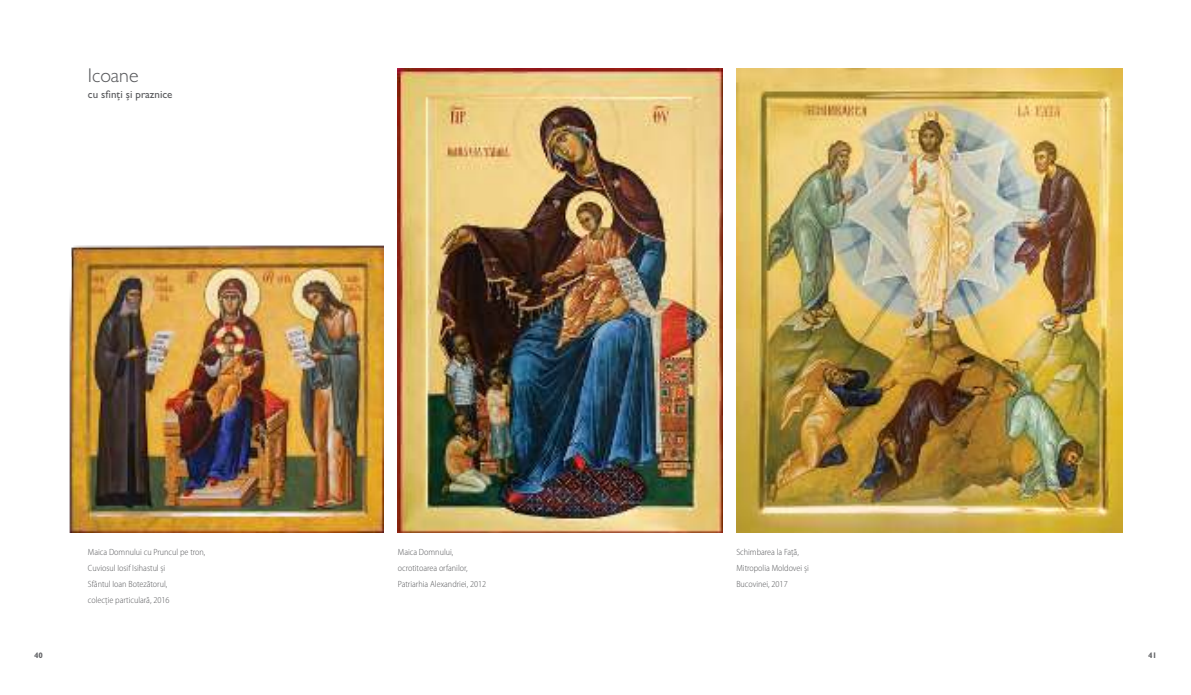
<style>
.page{position:relative;width:1191px;height:695px;background:#fff}
.page>*{position:absolute;margin:0;border:0;box-sizing:border-box;transform-origin:0 0}
.t1{font:300 20px "Gill Sans MT Pro";color:#57585b}
.t2{font:500 11px "Gill Sans MT Pro";color:#57585b}
.t3{font:300 semi-condensed 9px/16px "Myriad Pro";color:#57585b}
.t4{font:700 8px "Gill Sans MT Pro";color:#626366}
</style>
<div class="page">
<img style="left:69px;top:245px;width:315px;height:287px">
<img style="left:398px;top:68px;width:324px;height:464px">
<img style="left:736px;top:68px;width:387px;height:464px">
<h1 class="t1" style="left:88px;top:68px;width:52px">Icoane</h1>
<p class="t2" style="left:88px;top:90px;width:86px">cu sfinți și praznice</p>
<p class="t3" style="left:88px;top:544px;width:119px">Maica Domnului cu Pruncul pe tron,<br>Cuviosul Iosif Isihastul și<br>Sfântul Ioan Botezătorul,<br>colecție particulară, 2016</p>
<p class="t3" style="left:398px;top:544px;width:90px">Maica Domnului, ocrotitoarea orfanilor,<br>Patriarhia Alexandriei, 2012</p>
<p class="t3" style="left:736px;top:544px;width:74px">Schimbarea la Față,<br>Mitropolia Moldovei și<br>Bucovinei, 2017</p>
<p class="t4" style="left:34px;top:652px;width:10px">40</p>
<p class="t4" style="left:1148px;top:652px;width:10px">41</p>
</div>
